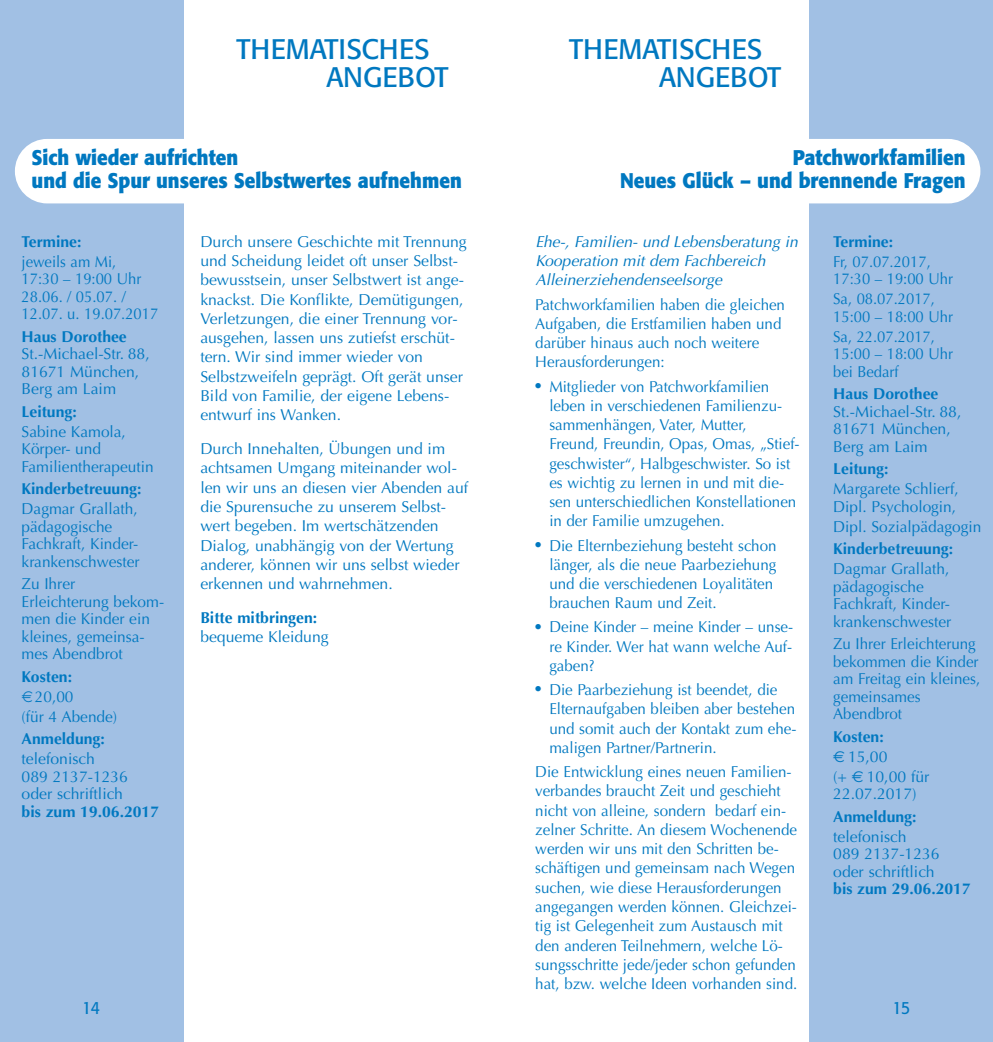
<style>
.page{position:relative;width:993px;height:1042px;background:#fff}
.page>*{position:absolute;margin:0;border:0;box-sizing:border-box;transform-origin:0 0}
.t1{font:28px/28px "Formata";color:#0078c0}
.t2{font:700 21px/22.8px "Formata";color:#0078c0;scale:.9 1}
.t3{font:17.5px "Formata";color:#0078c0;scale:.9 1}
.t4{font:15.75px/19.2px "Optima";color:#0078c0}
.t5{font:15.75px/19.2px "Optima";color:#0078c0;scale:.96 1}
.t6{font:700 15.75px "Optima";color:#0078c0}
.t7{font:15.75px/17.5px "Optima";color:#0078c0;scale:.94 1}
.t8{font:italic 15.75px/19.2px "Optima";color:#0078c0}
.s1{font-weight:700}
.s2{font-family:"Euro Sans"}
</style>
<div class="page">
<div style="left:0;top:0;width:184px;height:1042px;background:#a1c0e4"></div>
<div style="left:809px;top:0;width:183px;height:1042px;background:#a1c0e4"></div>
<div style="left:15px;top:139px;width:367px;height:64px;background:#fff;border-radius:32px"></div>
<div style="left:616px;top:139px;width:364px;height:64px;background:#fff;border-radius:32px"></div>
<h1 class="t1" style="left:326px;top:37px;width:123px;text-indent:-90px">THEMATISCHES<br>ANGEBOT</h1>
<h2 class="t2" style="left:32px;top:148px;width:479px">Sich wieder aufrichten<br>und die Spur unseres Selbstwertes aufnehmen</h2>
<p class="t6" style="left:22px;top:235px;width:61px">Termine:</p>
<p class="t7" style="left:22px;top:254px;width:147px">jeweils am Mi,<br>17:30 – 19:00 Uhr<br>28.06. / 05.07. /<br>12.07. u. 19.07.2017</p>
<p class="t6" style="left:22px;top:330px;width:107px">Haus Dorothee</p>
<p class="t4" style="left:22px;top:347px;width:130px;line-height:17.5px">St.-Michael-Str. 88,<br>81671 München,<br>Berg am Laim</p>
<p class="t6" style="left:22px;top:405px;width:57px">Leitung:</p>
<p class="t4" style="left:22px;top:424px;width:133px;line-height:17.5px">Sabine Kamola,<br>Körper- und<br>Familientherapeutin</p>
<p class="t6" style="left:22px;top:482px;width:121px">Kinderbetreuung:</p>
<p class="t4" style="left:22px;top:502px;width:119px;line-height:17.5px">Dagmar Grallath, pädagogische<br>Fachkraft, Kinder&shy;krankenschwester</p>
<p class="t4" style="left:22px;top:576px;width:144px;line-height:17.5px">Zu Ihrer<br>Erleichterung bekom&shy;men die Kinder ein kleines, gemeinsa&shy;mes Abendbrot</p>
<p class="t6" style="left:22px;top:670px;width:52px">Kosten:</p>
<p class="t4" style="left:22px;top:688px;width:97px;line-height:19.9px;text-indent:13px">20,00<br>(für 4 Abende)</p>
<p class="t6" style="left:22px;top:732px;width:85px">Anmeldung:</p>
<p class="t4" style="left:22px;top:751px;width:108px;line-height:17.5px">telefonisch<br>089 2137-1236 oder schriftlich</p>
<p class="t6" style="left:22px;top:805px;width:139px">bis zum 19.06.2017</p>
<p class="t4" style="left:200px;top:233px;width:268px">Durch unsere Geschichte mit Trennung und Scheidung leidet oft unser Selbst&shy;bewusstsein, unser Selbstwert ist ange&shy;knackst. Die Konflikte, Demütigungen, Verletzungen, die einer Trennung vor&shy;ausgehen, lassen uns zutiefst erschüt&shy;tern. Wir sind immer wieder von Selbstzweifeln geprägt. Oft gerät unser Bild von Familie, der eigene Lebens&shy;entwurf ins Wanken.</p>
<p class="t4" style="left:200px;top:441px;width:269px">Durch Innehalten, Übungen und im achtsamen Umgang miteinander wol&shy;len wir uns an diesen vier Abenden auf die Spurensuche zu unserem Selbst&shy;wert begeben. Im wertschätzenden Dialog, unabhängig von der Wertung anderer, können wir uns selbst wieder erkennen und wahrnehmen.</p>
<p class="t6" style="left:200px;top:611px;width:118px">Bitte mitbringen:</p>
<p class="t4" style="left:200px;top:629px;width:130px">bequeme Kleidung</p>
<h1 class="t1" style="left:658px;top:37px;width:123px;text-indent:-90px">THEMATISCHES<br>ANGEBOT</h1>
<h2 class="t2" style="left:619px;top:148px;width:385px;text-align:right">Patchworkfamilien<br>Neues Glück – und brennende Fragen</h2>
<p class="t8" style="left:535px;top:233px;width:264px">Ehe-, Familien- und Lebensberatung in<br>Kooperation mit dem Fachbereich<br>Alleinerziehendenseelsorge</p>
<p class="t5" style="left:535px;top:296px;width:261px">Patchworkfamilien haben die gleichen<br>Aufgaben, die Erstfamilien haben und darüber hinaus auch noch weitere<br>Herausforderungen:</p>
<p class="t4" style="left:549px;top:378px;width:252px;text-indent:-16px">• Mitglieder von Patchworkfamilien leben in verschiedenen Familienzu&shy;sammenhängen, Vater, Mutter, Freund, Freundin, Opas, Omas, „Stief&shy;geschwister“, Halbgeschwister. So ist es wichtig zu lernen in und mit die&shy;sen unterschiedlichen Konstellationen in der Familie umzugehen.</p>
<p class="t4" style="left:549px;top:537px;width:229px;text-indent:-16px">• Die Elternbeziehung besteht schon länger, als die neue Paarbeziehung und die verschiedenen Loyalitäten brauchen Raum und Zeit.</p>
<p class="t4" style="left:549px;top:619px;width:245px;text-align:justify;text-indent:-16px">• Deine Kinder – meine Kinder – unse&shy;re Kinder. Wer hat wann welche Auf&shy;gaben?</p>
<p class="t4" style="left:549px;top:682px;width:249px;text-indent:-16px">• Die Paarbeziehung ist beendet, die Elternaufgaben bleiben aber bestehen und somit auch der Kontakt zum ehe&shy;maligen Partner/Partnerin.</p>
<p class="t5" style="left:535px;top:764px;width:274px">Die Entwicklung eines neuen Familien&shy;verbandes braucht Zeit und geschieht nicht von alleine, sondern bedarf ein&shy;zelner Schritte. An diesem Wochenende werden wir uns mit den Schritten be&shy;schäftigen und gemeinsam nach Wegen suchen, wie diese Herausforderungen angegangen werden können. Gleichzei&shy;tig ist Gelegenheit zum Austausch mit den anderen Teilnehmern, welche Lö&shy;sungsschritte jede/jeder schon gefunden hat, bzw. welche Ideen vorhanden sind.</p>
<p class="t6" style="left:833px;top:235px;width:61px">Termine:</p>
<p class="t7" style="left:833px;top:254px;width:129px">Fr, 07.07.2017,<br>17:30 – 19:00 Uhr</p>
<p class="t7" style="left:832px;top:292px;width:129px">Sa, 08.07.2017,<br>15:00 – 18:00 Uhr</p>
<p class="t7" style="left:832px;top:329px;width:129px">Sa, 22.07.2017,<br>15:00 – 18:00 Uhr bei Bedarf</p>
<p class="t6" style="left:833px;top:387px;width:107px">Haus Dorothee</p>
<p class="t4" style="left:833px;top:404px;width:130px;line-height:17.5px">St.-Michael-Str. 88,<br>81671 München,<br>Berg am Laim</p>
<p class="t6" style="left:833px;top:462px;width:57px">Leitung:</p>
<p class="t4" style="left:833px;top:482px;width:127px;line-height:17.5px">Margarete Schlierf,<br>Dipl. Psychologin,</p>
<p class="t4" style="left:833px;top:518px;width:149px">Dipl. Sozialpädagogin</p>
<p class="t6" style="left:833px;top:542px;width:121px">Kinderbetreuung:</p>
<p class="t4" style="left:833px;top:561px;width:119px;line-height:17.5px">Dagmar Grallath, pädagogische<br>Fachkraft, Kinder&shy;krankenschwester</p>
<p class="t5" style="left:832px;top:636px;width:154px;line-height:17.5px">Zu Ihrer Erleichterung bekommen die Kinder am Freitag ein kleines, gemeinsames<br>Abendbrot</p>
<p class="t4" style="left:833px;top:728px;width:98px;line-height:19.9px"><span class="s1">Kosten:<br></span><span class="s2">€</span> 15,00<br>(+ <span class="s2">€</span> 10,00 für</p>
<p class="t4" style="left:833px;top:785px;width:85px">22.07.2017)</p>
<p class="t6" style="left:833px;top:810px;width:85px">Anmeldung:</p>
<p class="t4" style="left:833px;top:829px;width:108px;line-height:17.5px">telefonisch<br>089 2137-1236 oder schriftlich</p>
<p class="t6" style="left:833px;top:882px;width:139px">bis zum 29.06.2017</p>
<p class="t3" style="left:82px;top:1000px;width:21px">14</p>
<p class="t3" style="left:892px;top:1000px;width:21px">135</p>
</div>
